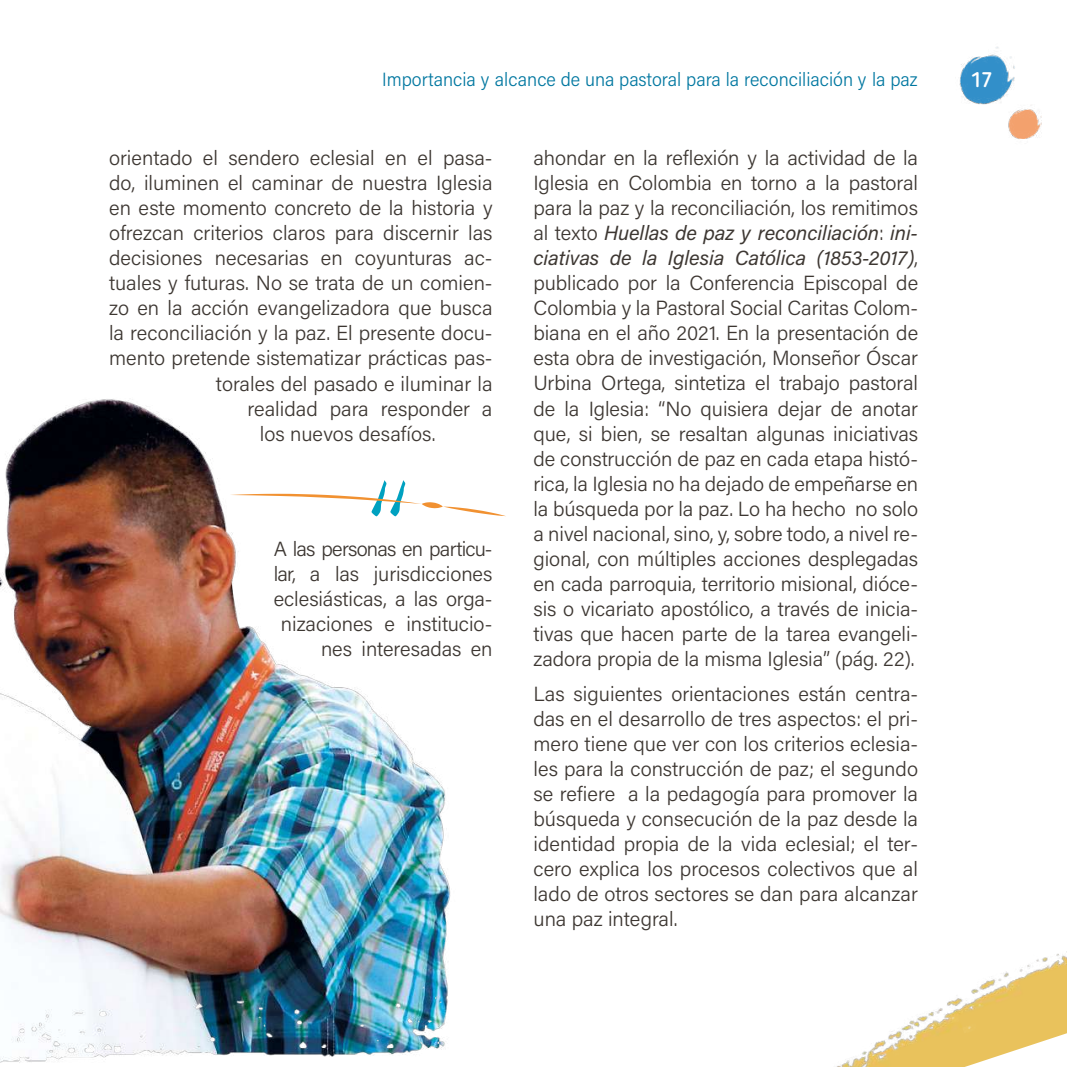
<style>
.page{position:relative;width:1067px;height:1067px;background:#fff}
.page>*{position:absolute;margin:0;border:0;box-sizing:border-box;transform-origin:0 0}
.t1{font:500 21px "Blogger Sans";color:#fff}
.t2{font:20.47px/25px "Acumin Variable Concept";letter-spacing:.01em;color:#3d3732;text-align:justify}
.t3{font:19.25px "Acumin Variable Concept";letter-spacing:-.02em;color:#0077a0}
</style>
<div class="page">
<img style="left:836px;top:951px;width:231px;height:116px">
<img style="left:959px;top:47px;width:56px;height:58px">
<img style="left:1003px;top:100px;width:39px;height:39px">
<img style="left:0;top:399px;width:451px;height:664px">
<svg style="left:230px;top:480px;width:275px;height:36px"></svg>
<p class="t3" style="left:382px;top:66px;width:537px">Importancia y alcance de una pastoral para la reconciliación y la paz</p>
<p class="t1" style="left:970px;top:67px;width:23px">17</p>
<p class="t2" style="left:109px;top:145px;width:385px">orientado el sendero eclesial en el pasa-</p>
<p class="t2" style="left:109px;top:170px;width:385px">do, iluminen el caminar de nuestra Iglesia</p>
<p class="t2" style="left:109px;top:195px;width:385px">en este momento concreto de la historia y</p>
<p class="t2" style="left:109px;top:220px;width:384px">ofrezcan criterios claros para discernir las</p>
<p class="t2" style="left:109px;top:245px;width:385px">decisiones necesarias en coyunturas ac-</p>
<p class="t2" style="left:109px;top:270px;width:385px">tuales y futuras. No se trata de un comien-</p>
<p class="t2" style="left:109px;top:295px;width:385px">zo en la acción evangelizadora que busca</p>
<p class="t2" style="left:109px;top:320px;width:385px">la reconciliación y la paz. El presente docu-</p>
<p class="t2" style="left:109px;top:345px;width:385px">mento pretende sistematizar prácticas pas-</p>
<p class="t2" style="left:216px;top:370px;width:278px">torales del pasado e iluminar la</p>
<p class="t2" style="left:247px;top:395px;width:246px">realidad para responder a</p>
<p class="t2" style="left:260px;top:420px;width:177px">los nuevos desafíos.</p>
<p class="t2" style="left:274px;top:535px;width:220px;text-align:right">A las personas en particu&shy;lar, a las jurisdicciones eclesiásticas, a las orga&shy;nizaciones e institucio&shy;nes interesadas en</p>
<p class="t2" style="left:533px;top:145px;width:386px">ahondar en la reflexión y la actividad de la Iglesia en Colombia en torno a la pastoral para la paz y la reconciliación, los remitimos al texto Huellas de paz y reconciliación: ini&shy;ciativas de la Iglesia Católica (1853-2017), publicado por la Conferencia Episcopal de Colombia y la Pastoral Social Caritas Colom&shy;biana en el año 2021. En la presentación de esta obra de investigación, Monseñor Óscar Urbina Ortega, sintetiza el trabajo pastoral de la Iglesia: “No quisiera dejar de anotar que, si bien, se resaltan algunas iniciativas de construcción de paz en cada etapa histó&shy;rica, la Iglesia no ha dejado de empeñarse en la búsqueda por la paz. Lo ha hecho no solo a nivel nacional, sino, y, sobre todo, a nivel re&shy;gional, con múltiples acciones desplegadas en cada parroquia, territorio misional, dióce&shy;sis o vicariato apostólico, a través de inicia&shy;tivas que hacen parte de la tarea evangeli&shy;zadora propia de la misma Iglesia” (pág. 22).</p>
<p class="t2" style="left:533px;top:680px;width:386px">Las siguientes orientaciones están centra&shy;das en el desarrollo de tres aspectos: el pri&shy;mero tiene que ver con los criterios eclesia&shy;les para la construcción de paz; el segundo se refiere a la pedagogía para promover la búsqueda y consecución de la paz desde la identidad propia de la vida eclesial; el ter&shy;cero explica los procesos colectivos que al lado de otros sectores se dan para alcanzar una paz integral.</p>
</div>
